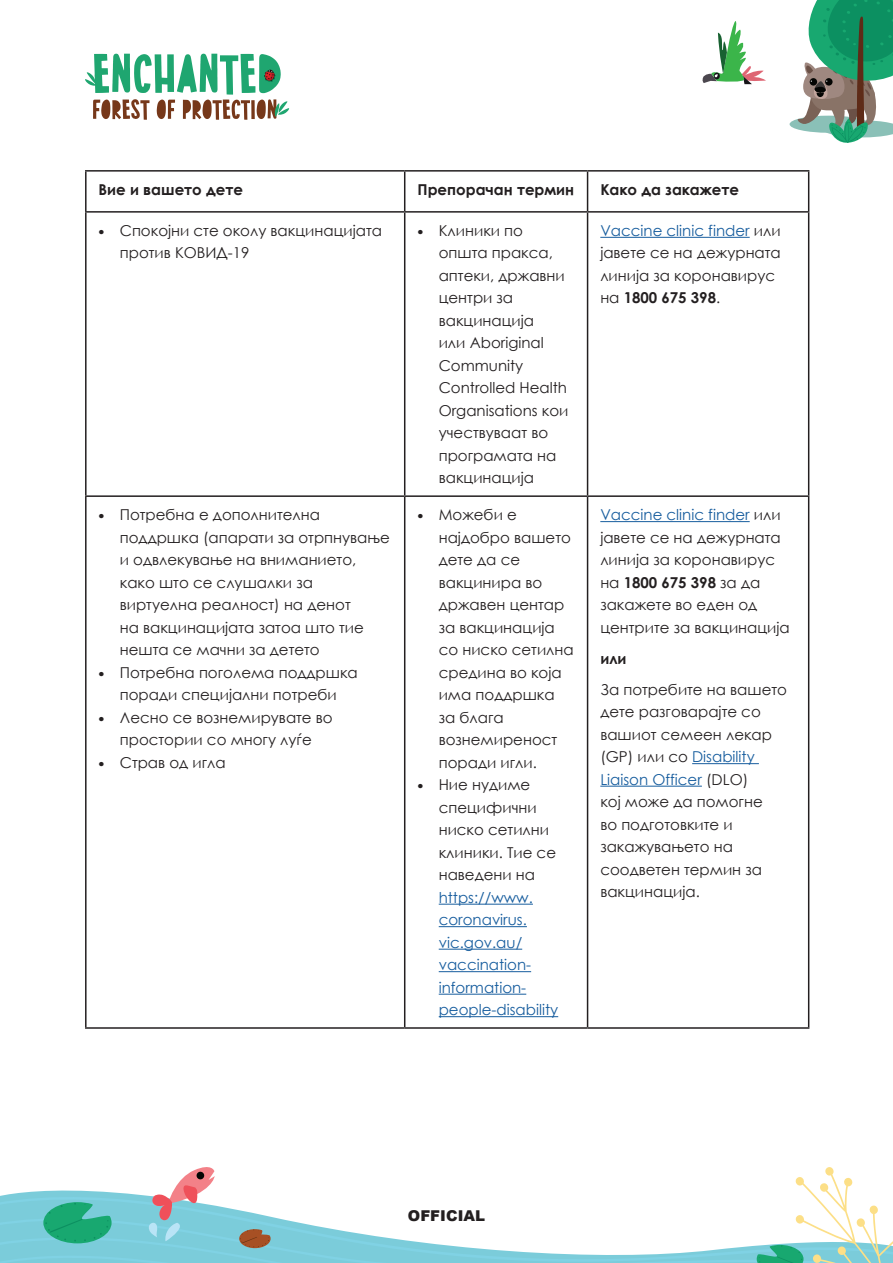
<style>
.page{position:relative;width:893px;height:1263px;background:#fff}
.page>*{position:absolute;margin:0;border:0;box-sizing:border-box;transform-origin:0 0}
.Table_body{font:15px/22.5px "Century Gothic";color:#231f20}
.t1{font:15px/22.5px "Century Gothic";color:#175d9e}
.Table_header{font:700 15px "Century Gothic";color:#231f20}
.t2{font:900 15px "Arial";color:#231f20}
.Table_body-2{font:700 15px "Century Gothic";color:#231f20}
.s1{font-family:"VIC"}
.s2{color:#175d9e}
.s3{font-weight:700}
.s4{font-family:"VIC";color:#231f20}
.s5{color:#231f20}
</style>
<div class="page">
<div style="left:790px;top:116px;width:78px;height:17px;background:#8ac0b7;border-radius:50%"></div>
<svg style="left:0;top:1167px;width:893px;height:96px"></svg>
<svg style="left:85px;top:54px;width:204px;height:66px"></svg>
<svg style="left:797px;top:0;width:96px;height:143px"></svg>
<svg style="left:702px;top:21px;width:64px;height:63px"></svg>
<hr style="left:85px;top:170px;width:320px;height:2px;background:#231f20">
<hr style="left:85px;top:172px;width:2px;height:39px;background:#231f20">
<hr style="left:405px;top:170px;width:183px;height:2px;background:#231f20">
<hr style="left:404px;top:172px;width:1px;height:39px;background:#231f20">
<hr style="left:588px;top:170px;width:221px;height:2px;background:#231f20">
<hr style="left:587px;top:172px;width:1px;height:39px;background:#231f20">
<hr style="left:808px;top:172px;width:1px;height:39px;background:#231f20">
<hr style="left:85px;top:211px;width:320px;height:2px;background:#231f20">
<hr style="left:85px;top:213px;width:2px;height:282px;background:#231f20">
<hr style="left:405px;top:211px;width:183px;height:2px;background:#231f20">
<hr style="left:404px;top:213px;width:1px;height:282px;background:#231f20">
<hr style="left:588px;top:211px;width:221px;height:2px;background:#231f20">
<hr style="left:587px;top:213px;width:1px;height:282px;background:#231f20">
<hr style="left:808px;top:213px;width:1px;height:282px;background:#231f20">
<hr style="left:85px;top:495px;width:320px;height:2px;background:#231f20">
<hr style="left:85px;top:497px;width:2px;height:530px;background:#231f20">
<hr style="left:405px;top:495px;width:183px;height:2px;background:#231f20">
<hr style="left:404px;top:497px;width:1px;height:530px;background:#231f20">
<hr style="left:588px;top:495px;width:221px;height:2px;background:#231f20">
<hr style="left:587px;top:497px;width:1px;height:530px;background:#231f20">
<hr style="left:808px;top:497px;width:1px;height:530px;background:#231f20">
<hr style="left:85px;top:1027px;width:320px;height:2px;background:#231f20">
<hr style="left:405px;top:1027px;width:183px;height:2px;background:#231f20">
<hr style="left:588px;top:1027px;width:221px;height:2px;background:#231f20">
<hr style="left:600px;top:237px;width:150px;height:1px;background:#175d9e">
<hr style="left:439px;top:904px;width:94px;height:1px;background:#175d9e">
<hr style="left:439px;top:926px;width:88px;height:1px;background:#175d9e">
<hr style="left:439px;top:949px;width:83px;height:1px;background:#175d9e">
<hr style="left:439px;top:971px;width:92px;height:1px;background:#175d9e">
<hr style="left:439px;top:994px;width:87px;height:1px;background:#175d9e">
<hr style="left:439px;top:1016px;width:119px;height:1px;background:#175d9e">
<hr style="left:600px;top:521px;width:150px;height:1px;background:#175d9e">
<hr style="left:692px;top:763px;width:67px;height:1px;background:#175d9e">
<hr style="left:600px;top:786px;width:102px;height:1px;background:#175d9e">
<p class="Table_header" style="left:99px;top:178px;width:146px">Вие и вашето дете</p>
<p class="Table_header" style="left:417px;top:178px;width:158px">Препорачан термин</p>
<p class="Table_header" style="left:600px;top:178px;width:140px">Како да закажете</p>
<p class="Table_body" style="left:120px;top:219px;width:264px;text-indent:-21px"><span class="s1">•</span> Спокојни сте околу вакцинацијата против КОВИД-19</p>
<p class="Table_body" style="left:439px;top:219px;width:131px;text-indent:-21px"><span class="s1">•</span> Клиники по општа пракса, аптеки, државни центри за вакцинација<br>или Aboriginal<br>Community<br>Controlled Health<br>Organisations кои учествуваат во програмата на вакцинација</p>
<p class="Table_body" style="left:600px;top:219px;width:182px"><span class="s2">Vaccine clinic finder</span> или јавете се на дежурната линија за коронавирус на <span class="s3">1800 675 398</span>.</p>
<p class="Table_body" style="left:120px;top:503px;width:272px;text-indent:-21px"><span class="s1">•</span> Потребна е дополнителна поддршка (апарати за отрпнување и одвлекување на вниманието, како што се слушалки за виртуелна реалност) на денот<br>на вакцинацијата затоа што тие нешта се мачни за детето</p>
<p class="Table_body" style="left:99px;top:661px;width:261px;text-align:center"><span class="s1">•</span> Потребна поголема поддршка поради специјални потреби</p>
<p class="Table_body" style="left:99px;top:706px;width:236px;text-align:center"><span class="s1">•</span> Лесно се вознемирувате во простории со многу луѓе</p>
<p class="Table_body" style="left:99px;top:751px;width:129px"><span class="s1">•</span> Страв од игла</p>
<p class="Table_body" style="left:600px;top:503px;width:191px"><span class="s2">Vaccine clinic finder</span> или јавете се на дежурната линија за коронавирус на <span class="s3">1800 675 398</span> за да закажете во еден од центрите за вакцинација</p>
<p class="Table_body-2" style="left:600px;top:647px;width:28px">или</p>
<p class="Table_body" style="left:600px;top:678px;width:188px">За потребите на вашето дете разговарајте со вашиот семеен лекар (GP) или со <span class="s2">Disability<br>Liaison Officer</span> (DLO)<br>кој може да помогне<br>во подготовките и закажувањето на соодветен термин за вакцинација.</p>
<p class="Table_body" style="left:439px;top:503px;width:137px;text-indent:-21px"><span class="s1">•</span> Можеби е најдобро вашето дете да се вакцинира во државен центар за вакцинација со ниско сетилна средина во која има поддршка за блага вознемиреност поради игли.</p>
<p class="t1" style="left:439px;top:773px;width:121px;text-indent:-21px"><span class="s4">•</span> <span class="s5">Ние нудиме специфични ниско сетилни клиники. Тие се наведени на </span>https://www. coronavirus. vic.gov.au/ vaccination&shy;information&shy;people-disability</p>
<p class="t2" style="left:408px;top:1204px;width:79px">OFFICIAL</p>
</div>
